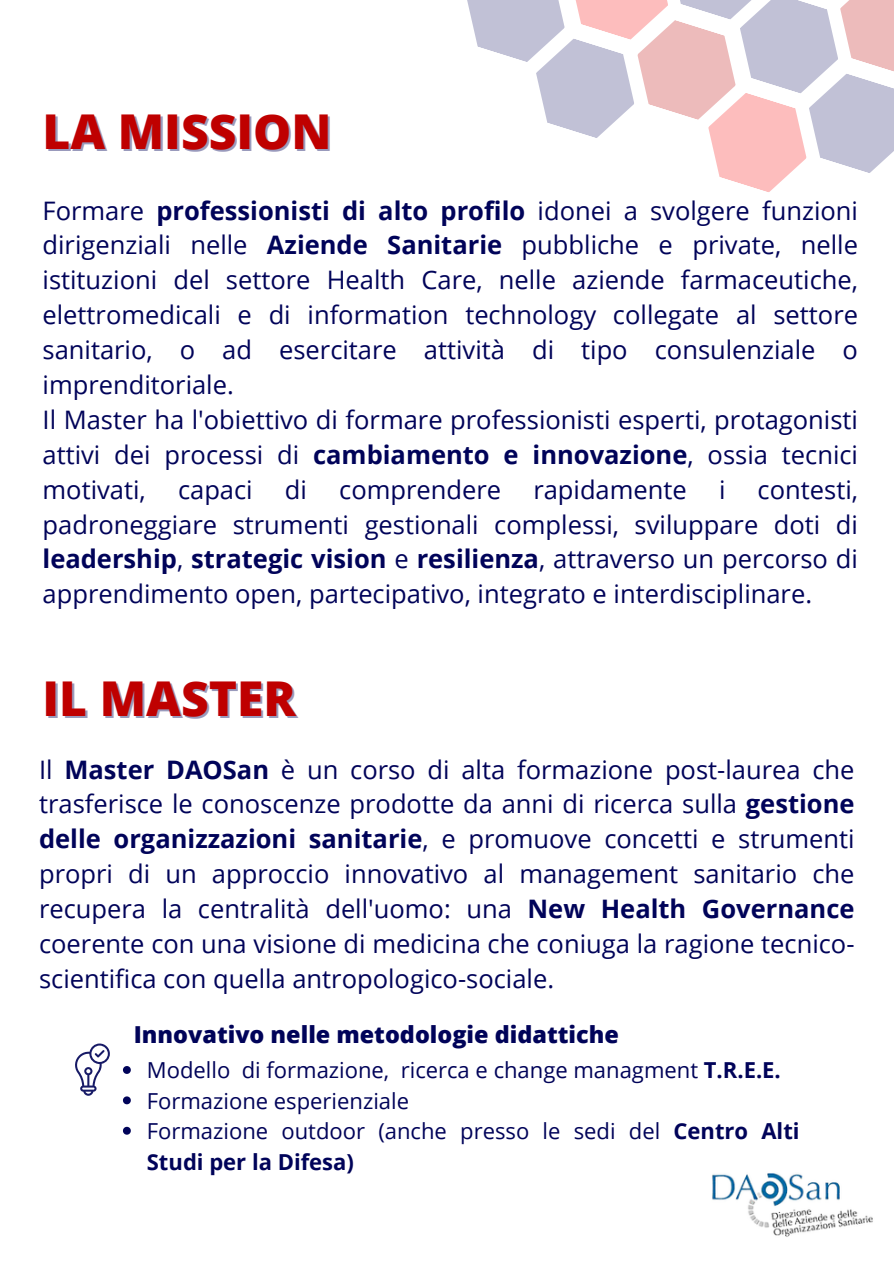
<style>
.page{position:relative;width:894px;height:1264px;background:#fff}
.page>*{position:absolute;margin:0;border:0;box-sizing:border-box;transform-origin:0 0}
.t1{font:800 48px "Open Sans";color:#bf0000}
.t2{font:25.5px/34.8px "Open Sans";color:#000359;text-align:justify}
.t3{font:800 23.4px "Open Sans";color:#000359}
.t4{font:22.05px/30.3px "Open Sans";color:#000359}
.s1{font-weight:700}
</style>
<div class="page">
<img style="left:712px;top:1173px;width:161px;height:64px">
<svg style="left:467px;top:0;width:426px;height:192px"></svg>
<svg style="left:75px;top:1043px;width:35px;height:52px"></svg>
<svg style="left:123px;top:1066px;width:8px;height:7px"></svg>
<svg style="left:123px;top:1096px;width:8px;height:8px"></svg>
<svg style="left:123px;top:1126px;width:8px;height:8px"></svg>
<div style="left:108px;top:1061px;width:11px;height:50px;background:#fff"></div>
<div style="left:109px;top:1057px;width:8px;height:8px;background:#fff"></div>
<h3 class="t1" style="left:43px;top:98px;width:290px">LA MISSION</h3>
<h1 class="t2" style="left:43px;top:192px;width:816px;text-align:left">Formare <span class="s1">professionisti di alto profilo</span> idonei a svolgere funzioni dirigenziali nelle <span class="s1">Aziende Sanitarie</span> pubbliche e private, nelle istituzioni del settore Health Care, nelle aziende farmaceutiche, elettromedicali e di information technology collegate al settore sanitario, o ad esercitare attività di tipo consulenziale o imprenditoriale.<br>Il Master ha l'obiettivo di formare professionisti esperti, protagonisti attivi dei processi di <span class="s1">cambiamento e innovazione</span>, ossia tecnici motivati,</h1>
<h1 class="t2" style="left:178px;top:471px;width:76px">capaci</h1>
<h1 class="t2" style="left:285px;top:471px;width:24px">di</h1>
<h1 class="t2" style="left:339px;top:471px;width:163px">comprendere</h1>
<h1 class="t2" style="left:533px;top:471px;width:155px">rapidamente</h1>
<h1 class="t2" style="left:718px;top:471px;width:8px">i</h1>
<h1 class="t2" style="left:43px;top:471px;width:816px;text-indent:714px">contesti, padroneggiare strumenti gestionali complessi, sviluppare doti di <span class="s1">leadership</span>, <span class="s1">strategic vision</span> e <span class="s1">resilienza</span>, attraverso un percorso di apprendimento open, partecipativo, integrato e interdisciplinare.</h1>
<h3 class="t1" style="left:43px;top:665px;width:255px">IL MASTER</h3>
<h1 class="t2" style="left:39px;top:751px;width:816px">Il <span class="s1">Master DAOSan</span> è un corso di alta formazione post-laurea che trasferisce le conoscenze prodotte da anni di ricerca sulla <span class="s1">gestione delle organizzazioni sanitarie</span>, e promuove concetti e strumenti propri di un approccio innovativo al management sanitario che recupera la centralità dell'uomo: una <span class="s1">New Health Governance </span>coerente con una visione di medicina che coniuga la ragione tecnico&shy;scientifica con quella antropologico-sociale.</h1>
<p class="t3" style="left:134px;top:1017px;width:486px">Innovativo nelle metodologie didattiche</p>
<h2 class="t4" style="left:147px;top:1054px;width:635px">Modello di formazione, ricerca e change managment <span class="s1">T.R.E.E.</span></h2>
<p class="t4" style="left:147px;top:1085px;width:263px">Formazione esperienziale</p>
<p class="t4" style="left:147px;top:1115px;width:654px">Formazione outdoor (anche presso le sedi del <span class="s1">Centro Alti<br>Studi per la Difesa)</span></p>
</div>
